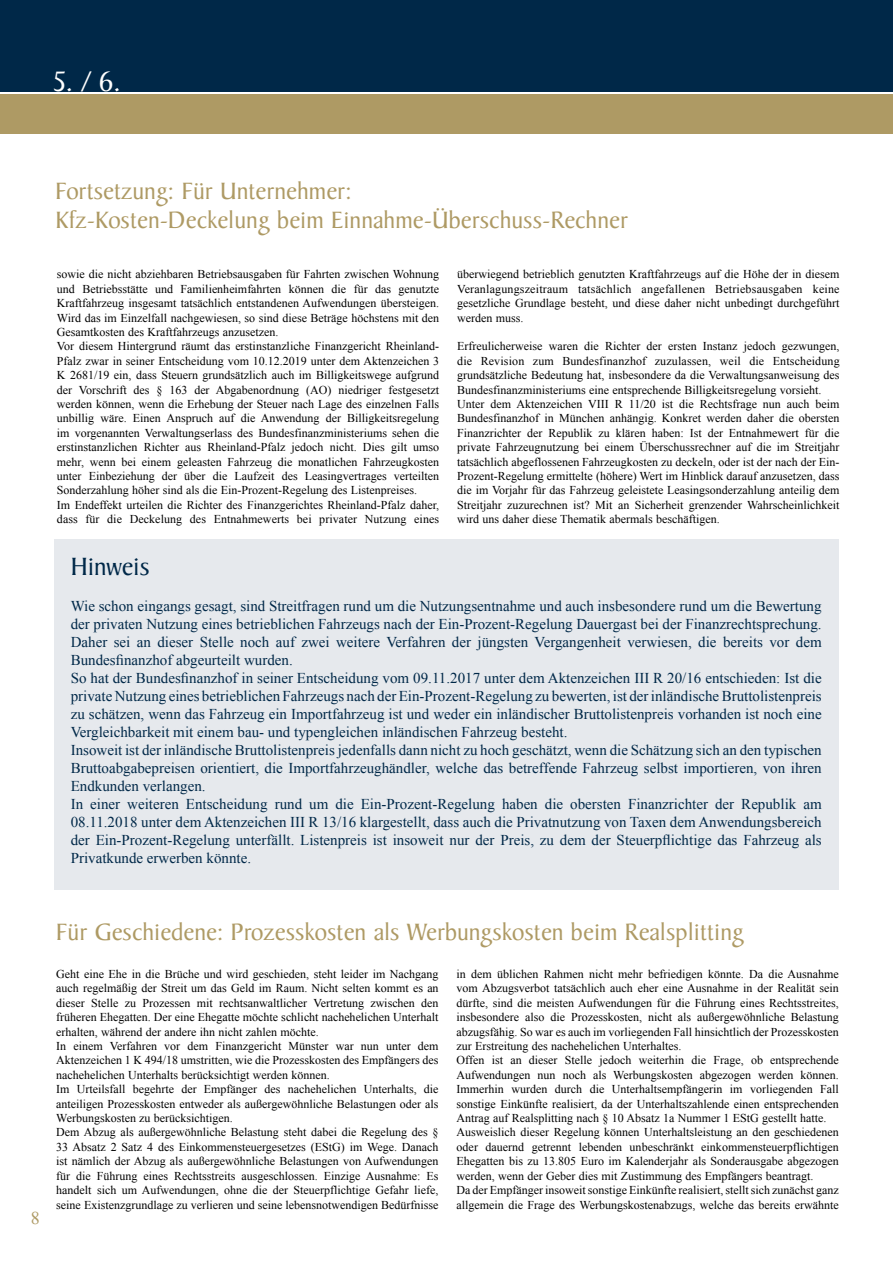
<style>
.page{position:relative;width:893px;height:1263px;background:#fff}
.page>*{position:absolute;margin:0;border:0;box-sizing:border-box;transform-origin:0 0}
.t1{font:30px "Baker Signet Std";color:#fff}
.t2{font:27px "Baker Signet Std";color:#002848}
.t3{font:25.5px/28.5px "Baker Signet Std";color:#ae9a64}
.t4{font:18px "Times New Roman";color:#ae9a64}
.t5{font:15px/18px "Times New Roman";color:#002848}
.t6{font:12px/14.4px "Times New Roman";color:#000}
</style>
<div class="page">
<div style="left:0;top:0;width:893px;height:91px;background:#002848"></div>
<div style="left:0;top:94px;width:893px;height:40px;background:#ae9a64"></div>
<div style="left:54px;top:539px;width:785px;height:351px;background:#e6e9ed"></div>
<h1 class="t1" style="left:54px;top:66px;width:69px">5. / 6.</h1>
<h3 class="t3" style="left:56px;top:178px;width:574px">Fortsetzung: Für Unternehmer:<br>Kfz-Kosten-Deckelung beim Einnahme-Überschuss-Rechner</h3>
<p class="t6" style="left:57px;top:267px;width:384px">sowie die nicht abziehbaren Betriebsausgaben für Fahrten zwischen Wohnung und Betriebsstätte und Familienheimfahrten können die für das genutzte Kraftfahrzeug insgesamt tatsächlich entstandenen Aufwendungen übersteigen.<br>Wird das im Einzelfall nachgewiesen, so sind diese Beträge höchstens mit den Gesamtkosten des Kraftfahrzeugs anzusetzen.<br>Vor diesem Hintergrund räumt das erstinstanzliche Finanzgericht Rheinland-Pfalz zwar in seiner Entscheidung vom 10.12.2019 unter dem Aktenzeichen 3<br>K 2681/19 ein, dass Steuern grundsätzlich auch im Billigkeitswege aufgrund der Vorschrift des § 163 der Abgabenordnung (AO) niedriger festgesetzt werden können, wenn die Erhebung der Steuer nach Lage des einzelnen Falls unbillig wäre. Einen Anspruch auf die Anwendung der Billigkeitsregelung im vorgenannten Verwaltungserlass des Bundesfinanzministeriums sehen die erstinstanzlichen Richter aus Rheinland-Pfalz jedoch nicht. Dies gilt umso mehr, wenn bei einem geleasten Fahrzeug die monatlichen Fahrzeugkosten unter Einbeziehung der über die Laufzeit des Leasingvertrages verteilten Sonderzahlung höher sind als die Ein-Prozent-Regelung des Listenpreises.<br>Im Endeffekt urteilen die Richter des Finanzgerichtes Rheinland-Pfalz daher, dass für die Deckelung des Entnahmewerts bei privater Nutzung eines</p>
<p class="t6" style="left:457px;top:267px;width:384px;text-align:justify">überwiegend betrieblich genutzten Kraftfahrzeugs auf die Höhe der in diesem Veranlagungszeitraum tatsächlich angefallenen Betriebsausgaben keine gesetzliche Grundlage besteht, und diese daher nicht unbedingt durchgeführt werden muss.</p>
<p class="t6" style="left:457px;top:339px;width:384px">Erfreulicherweise waren die Richter der ersten Instanz jedoch gezwungen, die Revision zum Bundesfinanzhof zuzulassen, weil die Entscheidung grundsätzliche Bedeutung hat, insbesondere da die Verwaltungsanweisung des Bundesfinanzministeriums eine entsprechende Billigkeitsregelung vorsieht.<br>Unter dem Aktenzeichen VIII R 11/20 ist die Rechtsfrage nun auch beim Bundesfinanzhof in München anhängig. Konkret werden daher die obersten Finanzrichter der Republik zu klären haben: Ist der Entnahmewert für die private Fahrzeugnutzung bei einem Überschussrechner auf die im Streitjahr tatsächlich abgeflossenen Fahrzeugkosten zu deckeln, oder ist der nach der Ein-Prozent-Regelung ermittelte (höhere) Wert im Hinblick darauf anzusetzen, dass die im Vorjahr für das Fahrzeug geleistete Leasingsonderzahlung anteilig dem Streitjahr zuzurechnen ist? Mit an Sicherheit grenzender Wahrscheinlichkeit wird uns daher diese Thematik abermals beschäftigen.</p>
<h2 class="t2" style="left:71px;top:552px;width:81px">Hinweis</h2>
<p class="t5" style="left:71px;top:597px;width:752px">Wie schon eingangs gesagt, sind Streitfragen rund um die Nutzungsentnahme und auch insbesondere rund um die Bewertung der privaten Nutzung eines betrieblichen Fahrzeugs nach der Ein-Prozent-Regelung Dauergast bei der Finanzrechtsprechung.<br>Daher sei an dieser Stelle noch auf zwei weitere Verfahren der jüngsten Vergangenheit verwiesen, die bereits vor dem Bundesfinanzhof abgeurteilt wurden.<br>So hat der Bundesfinanzhof in seiner Entscheidung vom 09.11.2017 unter dem Aktenzeichen III R 20/16 entschieden: Ist die private Nutzung eines betrieblichen Fahrzeugs nach der Ein-Prozent-Regelung zu bewerten, ist der inländische Bruttolistenpreis zu schätzen, wenn das Fahrzeug ein Importfahrzeug ist und weder ein inländischer Bruttolistenpreis vorhanden ist noch eine Vergleichbarkeit mit einem bau- und typengleichen inländischen Fahrzeug besteht.<br>Insoweit ist der inländische Bruttolistenpreis jedenfalls dann nicht zu hoch geschätzt, wenn die Schätzung sich an den typischen Bruttoabgabepreisen orientiert, die Importfahrzeughändler, welche das betreffende Fahrzeug selbst importieren, von ihren Endkunden verlangen.<br>In einer weiteren Entscheidung rund um die Ein-Prozent-Regelung haben die obersten Finanzrichter der Republik am 08.11.2018 unter dem Aktenzeichen III R 13/16 klargestellt, dass auch die Privatnutzung von Taxen dem Anwendungsbereich der Ein-Prozent-Regelung unterfällt. Listenpreis ist insoweit nur der Preis, zu dem der Steuerpflichtige das Fahrzeug als Privatkunde erwerben könnte.</p>
<h3 class="t4" style="left:31px;top:1206px;width:10px">8</h3>
<h3 class="t3" style="left:56px;top:919px;width:689px">Für Geschiedene: Prozesskosten als Werbungskosten beim Realsplitting</h3>
<p class="t6" style="left:56px;top:967px;width:384px">Geht eine Ehe in die Brüche und wird geschieden, steht leider im Nachgang auch regelmäßig der Streit um das Geld im Raum. Nicht selten kommt es an dieser Stelle zu Prozessen mit rechtsanwaltlicher Vertretung zwischen den früheren Ehegatten. Der eine Ehegatte möchte schlicht nachehelichen Unterhalt erhalten, während der andere ihn nicht zahlen möchte.<br>In einem Verfahren vor dem Finanzgericht Münster war nun unter dem Aktenzeichen 1 K 494/18 umstritten, wie die Prozesskosten des Empfängers des nachehelichen Unterhalts berücksichtigt werden können.<br>Im Urteilsfall begehrte der Empfänger des nachehelichen Unterhalts, die anteiligen Prozesskosten entweder als außergewöhnliche Belastungen oder als Werbungskosten zu berücksichtigen.<br>Dem Abzug als außergewöhnliche Belastung steht dabei die Regelung des § 33 Absatz 2 Satz 4 des Einkommensteuergesetzes (EStG) im Wege. Danach ist nämlich der Abzug als außergewöhnliche Belastungen von Aufwendungen für die Führung eines Rechtsstreits ausgeschlossen. Einzige Ausnahme: Es handelt sich um Aufwendungen, ohne die der Steuerpflichtige Gefahr liefe, seine Existenzgrundlage zu verlieren und seine lebensnotwendigen Bedürfnisse</p>
<p class="t6" style="left:457px;top:967px;width:384px">in dem üblichen Rahmen nicht mehr befriedigen könnte. Da die Ausnahme vom Abzugsverbot tatsächlich auch eher eine Ausnahme in der Realität sein dürfte, sind die meisten Aufwendungen für die Führung eines Rechtsstreites, insbesondere also die Prozesskosten, nicht als außergewöhnliche Belastung abzugsfähig. So war es auch im vorliegenden Fall hinsichtlich der Prozesskosten zur Erstreitung des nachehelichen Unterhaltes.<br>Offen ist an dieser Stelle jedoch weiterhin die Frage, ob entsprechende Aufwendungen nun noch als Werbungskosten abgezogen werden können.<br>Immerhin wurden durch die Unterhaltsempfängerin im vorliegenden Fall sonstige Einkünfte realisiert, da der Unterhaltszahlende einen entsprechenden Antrag auf Realsplitting nach § 10 Absatz 1a Nummer 1 EStG gestellt hatte.<br>Ausweislich dieser Regelung können Unterhaltsleistung an den geschiedenen oder dauernd getrennt lebenden unbeschränkt einkommensteuerpflichtigen Ehegatten bis zu 13.805 Euro im Kalenderjahr als Sonderausgabe abgezogen werden, wenn der Geber dies mit Zustimmung des Empfängers beantragt.<br>Da der Empfänger insoweit sonstige Einkünfte realisiert, stellt sich zunächst ganz allgemein die Frage des Werbungskostenabzugs, welche das bereits erwähnte</p>
</div>
